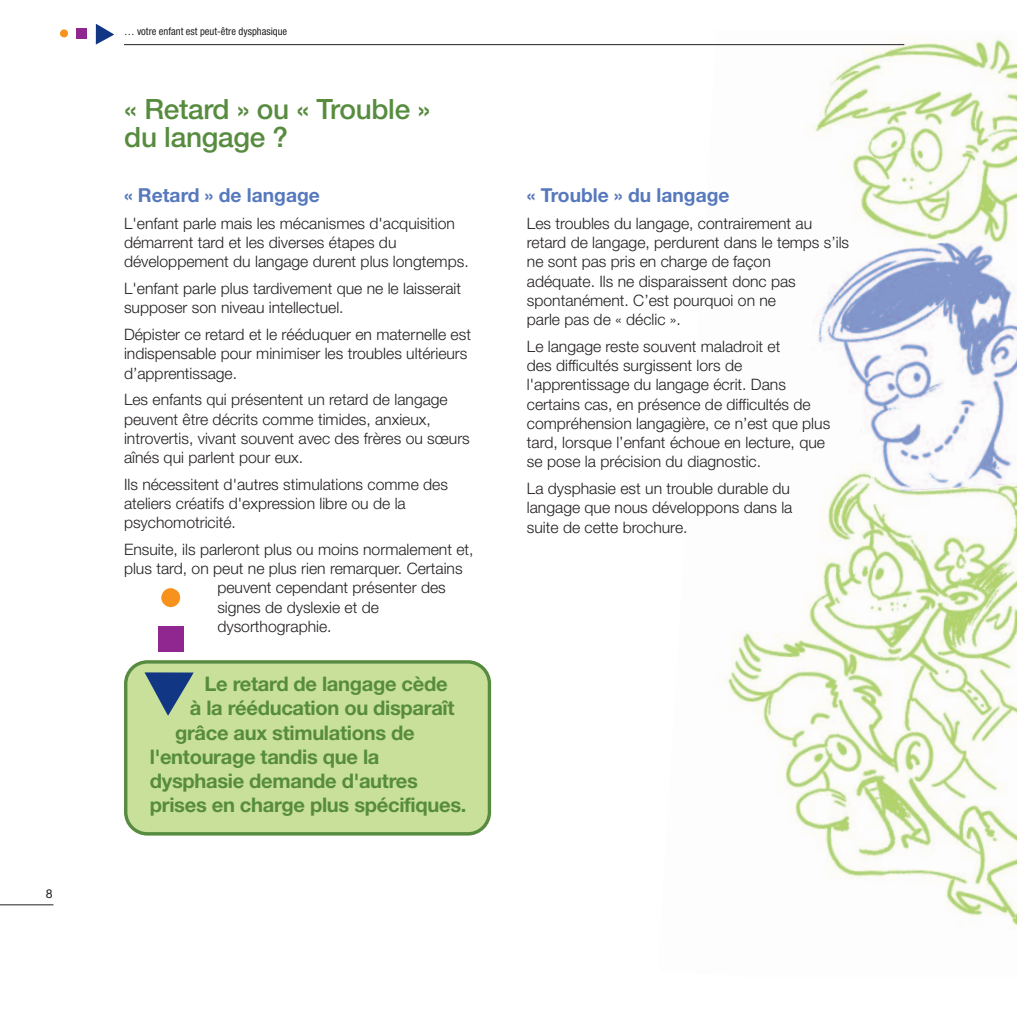
<style>
.page{position:relative;width:1017px;height:1017px;background:#fff}
.page>*{position:absolute;margin:0;border:0;box-sizing:border-box;transform-origin:0 0}
.t1{font:500 28px/28px "Helvetica Neue";letter-spacing:-.01em;color:#578c3f}
.t2{font:700 20.12px "Helvetica Neue";letter-spacing:-.015em;color:#578c3f}
.t3{font:700 19.25px "Helvetica Neue";color:#5679bd}
.t4{font:300 15.75px/19.2px "Helvetica Neue";color:#231f20}
.t5{font:12.25px "Helvetica Neue";color:#231f20}
.t6{font:condensed 10.5px "Helvetica Neue";color:#231f20}
</style>
<div class="page">
<hr style="left:0;top:904px;width:53px;height:1px;background:#231f20">
<svg style="left:96px;top:24px;width:18px;height:21px"></svg>
<div style="left:76px;top:28px;width:11px;height:11px;background:#90268f"></div>
<div style="left:60px;top:29px;width:8px;height:8px;background:#f7931d;border-radius:50%"></div>
<svg style="left:124px;top:660px;width:367px;height:176px;background:#c2db95"></svg>
<svg style="left:145px;top:672px;width:49px;height:44px;background:#6d8c8e"></svg>
<div style="left:158px;top:626px;width:25px;height:25px;background:#90268f"></div>
<div style="left:161px;top:588px;width:19px;height:19px;background:#f7931d;border-radius:50%"></div>
<img style="left:659px;top:37px;width:358px;height:892px">
<img style="left:806px;top:242px;width:211px;height:249px">
<hr style="left:124px;top:44px;width:780px;height:1px;background:#231f20">
<p class="t5" style="left:46px;top:889px;width:8px">8</p>
<p class="t6" style="left:124px;top:28px;width:165px">… votre enfant est peut-être dysphasique</p>
<h1 class="t1" style="left:124px;top:98px;width:308px">« Retard » ou « Trouble » du langage ?</h1>
<p class="t3" style="left:124px;top:188px;width:197px">« Retard » de langage</p>
<p class="t4" style="left:124px;top:215px;width:346px">L'enfant parle mais les mécanismes d'acquisition démarrent tard et les diverses étapes du développement du langage durent plus longtemps.</p>
<p class="t4" style="left:124px;top:280px;width:339px">L'enfant parle plus tardivement que ne le laisserait supposer son niveau intellectuel.</p>
<p class="t4" style="left:124px;top:326px;width:349px">Dépister ce retard et le rééduquer en maternelle est indispensable pour minimiser les troubles ultérieurs d’apprentissage.</p>
<p class="t4" style="left:124px;top:391px;width:347px">Les enfants qui présentent un retard de langage peuvent être décrits comme timides, anxieux, introvertis, vivant souvent avec des frères ou sœurs aînés qui parlent pour eux.</p>
<p class="t4" style="left:124px;top:476px;width:325px">Ils nécessitent d'autres stimulations comme des ateliers créatifs d'expression libre ou de la psychomotricité.</p>
<p class="t4" style="left:124px;top:541px;width:351px">Ensuite, ils parleront plus ou moins normalement et,</p>
<p class="t4" style="left:124px;top:560px;width:340px">plus tard, on peut ne plus rien remarquer. Certains</p>
<p class="t4" style="left:217px;top:580px;width:230px">peuvent cependant présenter des</p>
<p class="t4" style="left:217px;top:599px;width:163px">signes de dyslexie et de</p>
<p class="t4" style="left:217px;top:618px;width:116px">dysorthographie.</p>
<p class="t2" style="left:205px;top:677px;width:245px">Le retard de langage cède</p>
<p class="t2" style="left:190px;top:701px;width:266px">à la rééducation ou disparaît</p>
<p class="t2" style="left:175px;top:725px;width:241px">grâce aux stimulations de</p>
<p class="t2" style="left:150px;top:749px;width:231px">l'entourage tandis que la</p>
<p class="t2" style="left:150px;top:773px;width:270px">dysphasie demande d'autres</p>
<p class="t2" style="left:150px;top:798px;width:318px">prises en charge plus spécifiques.</p>
<p class="t3" style="left:527px;top:188px;width:204px">« Trouble » du langage</p>
<p class="t4" style="left:527px;top:215px;width:324px">Les troubles du langage, contrairement au retard de langage, perdurent dans le temps s’ils ne sont pas pris en charge de façon<br>adéquate. Ils ne disparaissent donc pas spontanément. C’est pourquoi on ne<br>parle pas de « déclic ».</p>
<p class="t4" style="left:527px;top:338px;width:305px">Le langage reste souvent maladroit et<br>des difficultés surgissent lors de l'apprentissage du langage écrit. Dans certains cas, en présence de difficultés de compréhension langagière, ce n’est que plus tard, lorsque l’enfant échoue en lecture, que se pose la précision du diagnostic.</p>
<p class="t4" style="left:527px;top:480px;width:267px">La dysphasie est un trouble durable du langage que nous développons dans la suite de cette brochure.</p>
</div>
